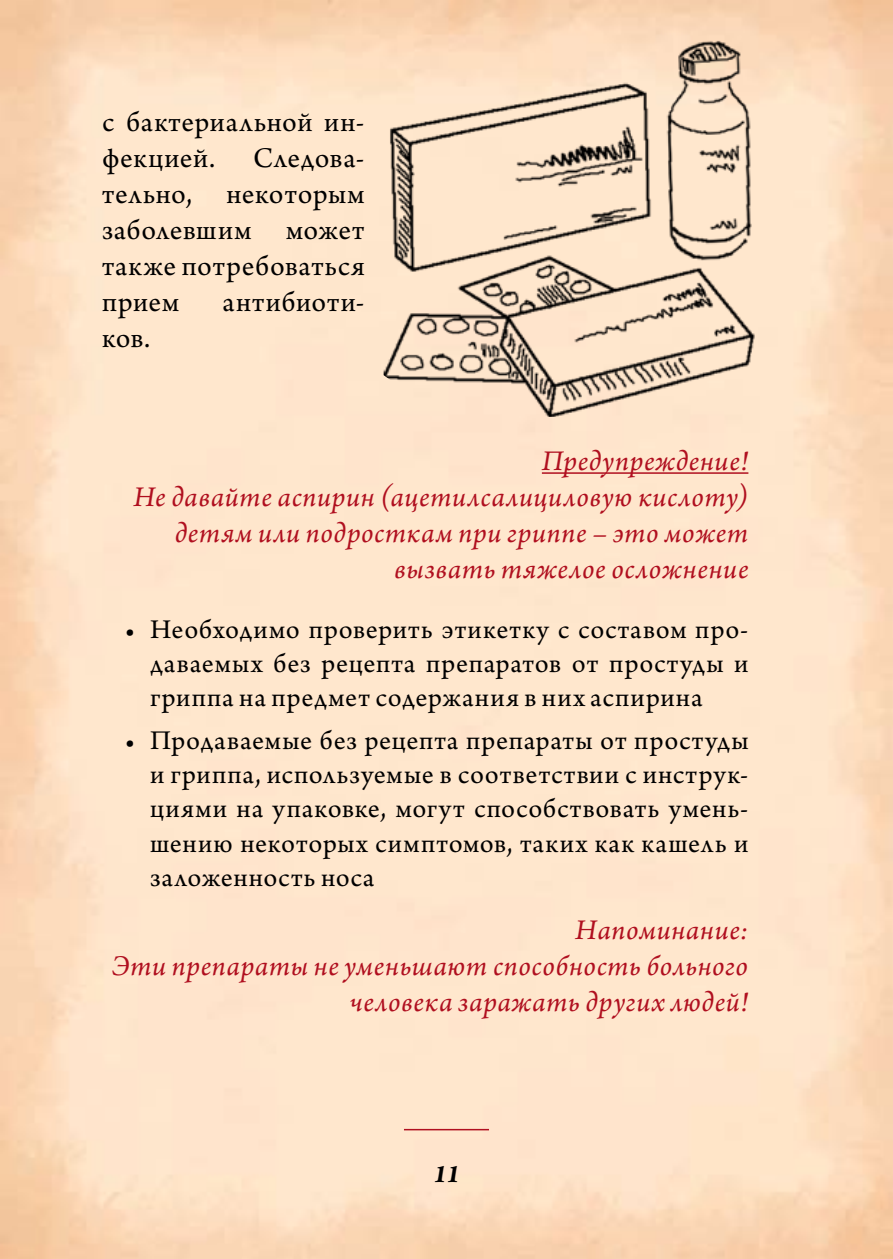
<style>
.page{position:relative;width:893px;height:1259px;background:#fff}
.page>*{position:absolute;margin:0;border:0;box-sizing:border-box;transform-origin:0 0}
.t1{font:italic 30px/36px "Arno Pro";letter-spacing:.025em;color:#b00f1f;text-align:right}
.t2{font:30px/36px "Arno Pro";letter-spacing:.025em;color:#000}
.t3{font:28.5px/34.2px "Arno Pro";letter-spacing:.04em;color:#000;text-align:justify}
.t4{font:italic 700 27px "Arno Pro";color:#000}
</style>
<div class="page">
<hr style="left:404px;top:1129px;width:85px;height:1px;background:#b00f1f">
<hr style="left:542px;top:472px;width:206px;height:2px;background:#b00f1f">
<img style="left:384px;top:31px;width:375px;height:386px">
<p class="t2" style="left:102px;top:105px;width:264px">с бактериальной ин&shy;фекцией.</p>
<p class="t2" style="left:102px;top:141px;width:264px;text-align:justify;text-indent:151px">Следова&shy;тельно, некоторым заболевшим может также потребоваться прием</p>
<p class="t2" style="left:223px;top:285px;width:143px">антибиоти-</p>
<p class="t2" style="left:102px;top:321px;width:50px">ков.</p>
<p class="t1" style="left:133px;top:445px;width:617px">Предупреждение!<br>Не давайте аспирин (ацетилсалициловую кислоту) детям или подросткам при гриппе – это может вызвать тяжелое осложнение</p>
<p class="t3" style="left:150px;top:613px;width:600px;text-indent:-26px">• Необходимо проверить этикетку с составом про&shy;даваемых без рецепта препаратов от простуды и гриппа на предмет содержания в них аспирина</p>
<p class="t3" style="left:150px;top:725px;width:600px;text-indent:-26px">• Продаваемые без рецепта препараты от простуды и гриппа, используемые в соответствии с инструк&shy;циями на упаковке, могут способствовать умень&shy;шению некоторых симптомов, таких как кашель и заложенность носа</p>
<p class="t1" style="left:111px;top:913px;width:638px">Напоминание:<br>Эти препараты не уменьшают способность больного человека заражать других людей!</p>
<p class="t4" style="left:433px;top:1158px;width:28px">11</p>
</div>
